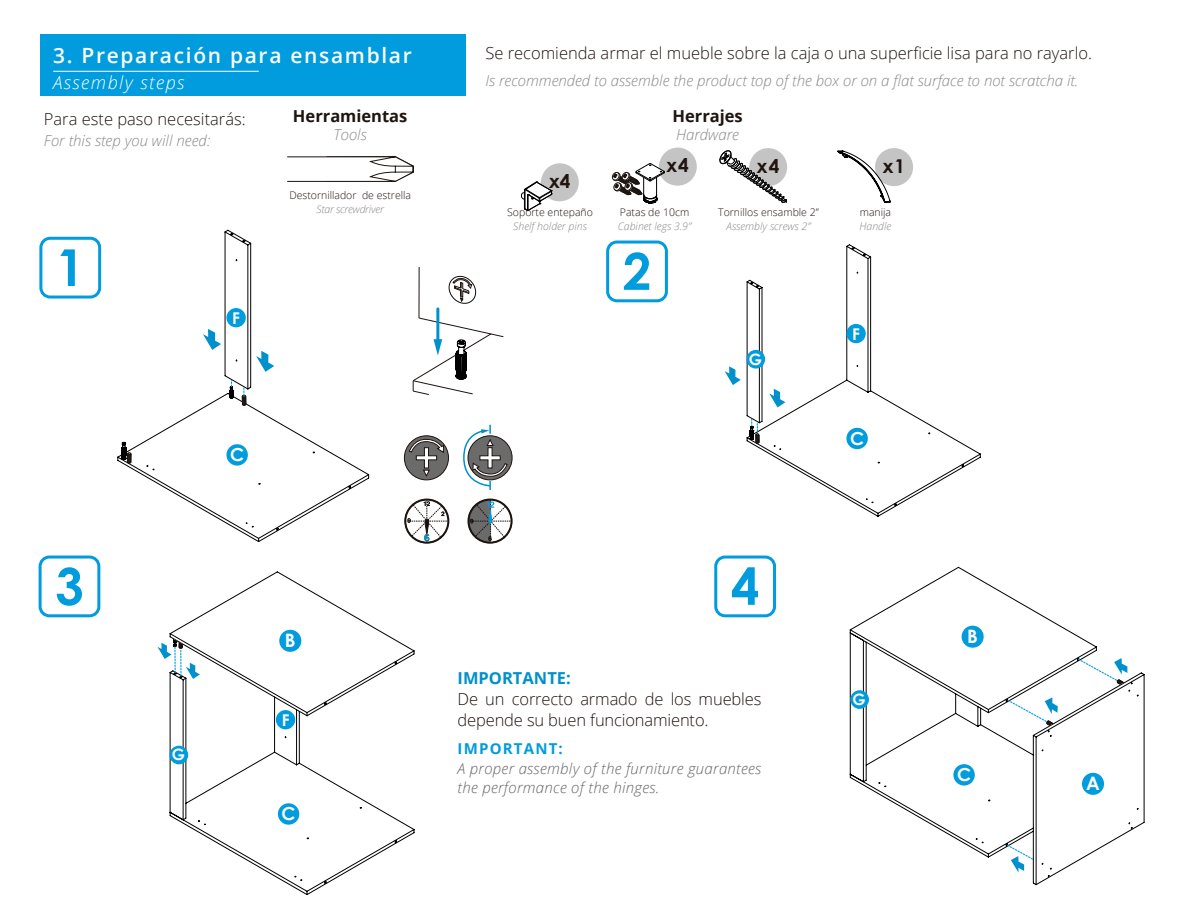
<style>
.page{position:relative;width:1188px;height:918px;background:#fff}
.page>*{position:absolute;margin:0;border:0;box-sizing:border-box;transform-origin:0 0}
.t1{font:700 51px "Century Gothic";color:#009cde}
.t2{font:600 21px "Open Sans";letter-spacing:.08em;color:#fff}
.t3{font:700 19.05px "Century Gothic";letter-spacing:.06em;color:#1f1410}
.t4{font:700 18.6px "Century Gothic";color:#fff}
.t5{font:italic 300 18px "Open Sans";letter-spacing:.08em;color:#fff}
.t6{font:700 18px "Century Gothic";color:#fff}
.t7{font:300 16.5px/21px "Open Sans";color:#1f1410}
.t8{font:700 16.5px "Open Sans";color:#1f1410}
.t9{font:700 16.5px "Open Sans";color:#0090cb}
.t10{font:700 16.2px "Century Gothic";color:#fff}
.t11{font:700 15.75px "Century Gothic";color:#fff}
.t12{font:italic 300 15px "Open Sans";color:#89878c}
.t13{font:italic 300 15px/19.5px "Open Sans";letter-spacing:.02em;color:#666}
.t14{font:700 15px "Open Sans";letter-spacing:.08em;color:#009cde}
.t15{font:300 10.5px "Open Sans";color:#1f1410}
.t16{font:italic 300 10.5px "Open Sans";color:#89878c}
.t17{font:italic 300 10.5px "Open Sans";letter-spacing:-.02em;color:#89878c}
</style>
<div class="page">
<svg style="left:746px;top:244px;width:235px;height:273px"></svg>
<svg style="left:117px;top:229px;width:253px;height:313px"></svg>
<svg style="left:467px;top:498px;width:46px;height:46px"></svg>
<svg style="left:404px;top:436px;width:45px;height:44px"></svg>
<svg style="left:404px;top:439px;width:46px;height:105px"></svg>
<svg style="left:468px;top:436px;width:44px;height:44px"></svg>
<div style="left:468px;top:435px;width:44px;height:45px;border:1px solid #1c1410;border-radius:50%"></div>
<svg style="left:464px;top:425px;width:44px;height:65px"></svg>
<div style="left:40px;top:35px;width:426px;height:61px;background:#009cde"></div>
<hr style="left:53px;top:71px;width:206px;height:1px;background:#fff">
<div style="left:606px;top:241px;width:62px;height:61px;border:3px solid #009cde;border-radius:9px"></div>
<svg style="left:287px;top:156px;width:127px;height:26px"></svg>
<hr style="left:419px;top:267px;width:1px;height:51px;background:#1c1410">
<hr style="left:436px;top:309px;width:3px;height:33px;background:#0090cb">
<svg style="left:412px;top:317px;width:92px;height:78px"></svg>
<svg style="left:448px;top:275px;width:28px;height:29px"></svg>
<div style="left:39px;top:237px;width:62px;height:62px;border:3px solid #009cde;border-radius:9px"></div>
<div style="left:39px;top:556px;width:61px;height:61px;border:3px solid #009cde;border-radius:9px"></div>
<div style="left:714px;top:556px;width:62px;height:61px;border:3px solid #009cde;border-radius:9px"></div>
<svg style="left:256px;top:351px;width:18px;height:21px"></svg>
<svg style="left:203px;top:329px;width:18px;height:21px"></svg>
<svg style="left:230px;top:380px;width:3px;height:18px"></svg>
<svg style="left:242px;top:387px;width:4px;height:30px"></svg>
<svg style="left:121px;top:442px;width:10px;height:33px"></svg>
<svg style="left:769px;top:389px;width:16px;height:18px"></svg>
<svg style="left:725px;top:366px;width:16px;height:19px"></svg>
<svg style="left:750px;top:419px;width:10px;height:36px"></svg>
<svg style="left:169px;top:571px;width:246px;height:324px"></svg>
<svg style="left:157px;top:633px;width:43px;height:46px"></svg>
<svg style="left:849px;top:566px;width:296px;height:320px"></svg>
<svg style="left:1006px;top:697px;width:52px;height:31px"></svg>
<svg style="left:1077px;top:658px;width:50px;height:29px"></svg>
<svg style="left:1005px;top:843px;width:29px;height:30px"></svg>
<div style="left:875px;top:148px;width:38px;height:38px;background:#c4c4c4;border-radius:50%"></div>
<svg style="left:837px;top:151px;width:54px;height:52px"></svg>
<svg style="left:719px;top:148px;width:68px;height:55px"></svg>
<svg style="left:611px;top:148px;width:86px;height:56px"></svg>
<svg style="left:521px;top:163px;width:58px;height:48px"></svg>
<div style="left:226px;top:308px;width:20px;height:19px;background:#009cde;border-radius:50%"></div>
<div style="left:279px;top:630px;width:22px;height:22px;background:#009cde;border-radius:50%"></div>
<div style="left:226px;top:444px;width:22px;height:22px;background:#009cde;border-radius:50%"></div>
<div style="left:746px;top:350px;width:19px;height:19px;background:#009cde;border-radius:50%"></div>
<div style="left:846px;top:324px;width:20px;height:19px;background:#009cde;border-radius:50%"></div>
<div style="left:846px;top:428px;width:22px;height:21px;background:#009cde;border-radius:50%"></div>
<div style="left:170px;top:746px;width:18px;height:18px;background:#009cde;border-radius:50%"></div>
<div style="left:276px;top:710px;width:19px;height:19px;background:#009cde;border-radius:50%"></div>
<div style="left:278px;top:803px;width:21px;height:22px;background:#009cde;border-radius:50%"></div>
<div style="left:962px;top:626px;width:22px;height:22px;background:#009cde;border-radius:50%"></div>
<div style="left:850px;top:690px;width:19px;height:19px;background:#009cde;border-radius:50%"></div>
<div style="left:953px;top:764px;width:22px;height:22px;background:#009cde;border-radius:50%"></div>
<div style="left:1082px;top:773px;width:22px;height:22px;background:#009cde;border-radius:50%"></div>
<p class="t2" style="left:53px;top:41px;width:360px">3. Preparación para ensamblar</p>
<p class="t5" style="left:53px;top:70px;width:133px">Assembly steps</p>
<p class="t7" style="left:485px;top:42px;width:608px">Se recomienda armar el mueble sobre la caja o una superficie lisa para no rayarlo.</p>
<p class="t12" style="left:485px;top:70px;width:595px">Is recommended to assemble the product top of the box or on a flat surface to not scratcha it.</p>
<p class="t7" style="left:44px;top:108px;width:203px">Para este paso necesitarás:</p>
<p class="t12" style="left:44px;top:131px;width:168px">For this step you will need:</p>
<p class="t8" style="left:293px;top:105px;width:116px">Herramientas</p>
<p class="t12" style="left:334px;top:125px;width:35px">Tools</p>
<p class="t8" style="left:672px;top:105px;width:72px">Herrajes</p>
<p class="t12" style="left:676px;top:125px;width:64px">Hardware</p>
<p class="t15" style="left:289px;top:188px;width:123px">Destornillador de estrella</p>
<p class="t17" style="left:316px;top:202px;width:69px">Star screwdriver</p>
<p class="t3" style="left:549px;top:167px;width:23px">x4</p>
<p class="t15" style="left:507px;top:205px;width:87px">Soporte entepaño</p>
<p class="t16" style="left:513px;top:219px;width:75px">Shelf holder pins</p>
<p class="t3" style="left:666px;top:151px;width:24px">x4</p>
<p class="t15" style="left:620px;top:205px;width:71px">Patas de 10cm</p>
<p class="t16" style="left:618px;top:219px;width:75px">Cabinet legs 3.9”</p>
<p class="t3" style="left:757px;top:151px;width:24px">x4</p>
<p class="t3" style="left:883px;top:151px;width:24px">x1</p>
<p class="t15" style="left:860px;top:205px;width:33px">manija</p>
<p class="t16" style="left:860px;top:219px;width:33px">Handle</p>
<p class="t15" style="left:718px;top:205px;width:102px">Tornillos ensamble 2”</p>
<p class="t16" style="left:727px;top:219px;width:85px">Assembly screws 2”</p>
<h1 class="t1" style="left:56px;top:229px;width:30px">1</h1>
<h1 class="t1" style="left:623px;top:233px;width:30px">2</h1>
<p class="t10" style="left:232px;top:306px;width:9px">F</p>
<p class="t6" style="left:230px;top:441px;width:16px">C</p>
<p class="t11" style="left:749px;top:347px;width:15px">G</p>
<h1 class="t1" style="left:55px;top:548px;width:30px">3</h1>
<h1 class="t1" style="left:731px;top:548px;width:30px">4</h1>
<p class="t11" style="left:172px;top:743px;width:15px">G</p>
<p class="t4" style="left:285px;top:626px;width:12px">B</p>
<p class="t10" style="left:282px;top:708px;width:9px">F</p>
<p class="t6" style="left:282px;top:800px;width:16px">C</p>
<p class="t9" style="left:458px;top:666px;width:115px">IMPORTANTE:</p>
<p class="t7" style="left:458px;top:688px;width:305px">De un correcto armado de los muebles depende su buen funcionamiento.</p>
<p class="t14" style="left:458px;top:738px;width:107px">IMPORTANT:</p>
<p class="t13" style="left:458px;top:758px;width:305px">A proper assembly of the furniture guarantees the performance of the hinges.</p>
<p class="t10" style="left:852px;top:322px;width:9px">F</p>
<p class="t6" style="left:850px;top:424px;width:16px">C</p>
<p class="t11" style="left:853px;top:687px;width:15px">G</p>
<p class="t4" style="left:967px;top:622px;width:12px">B</p>
<p class="t6" style="left:957px;top:761px;width:16px">C</p>
<p class="t4" style="left:1086px;top:769px;width:15px">A</p>
</div>
